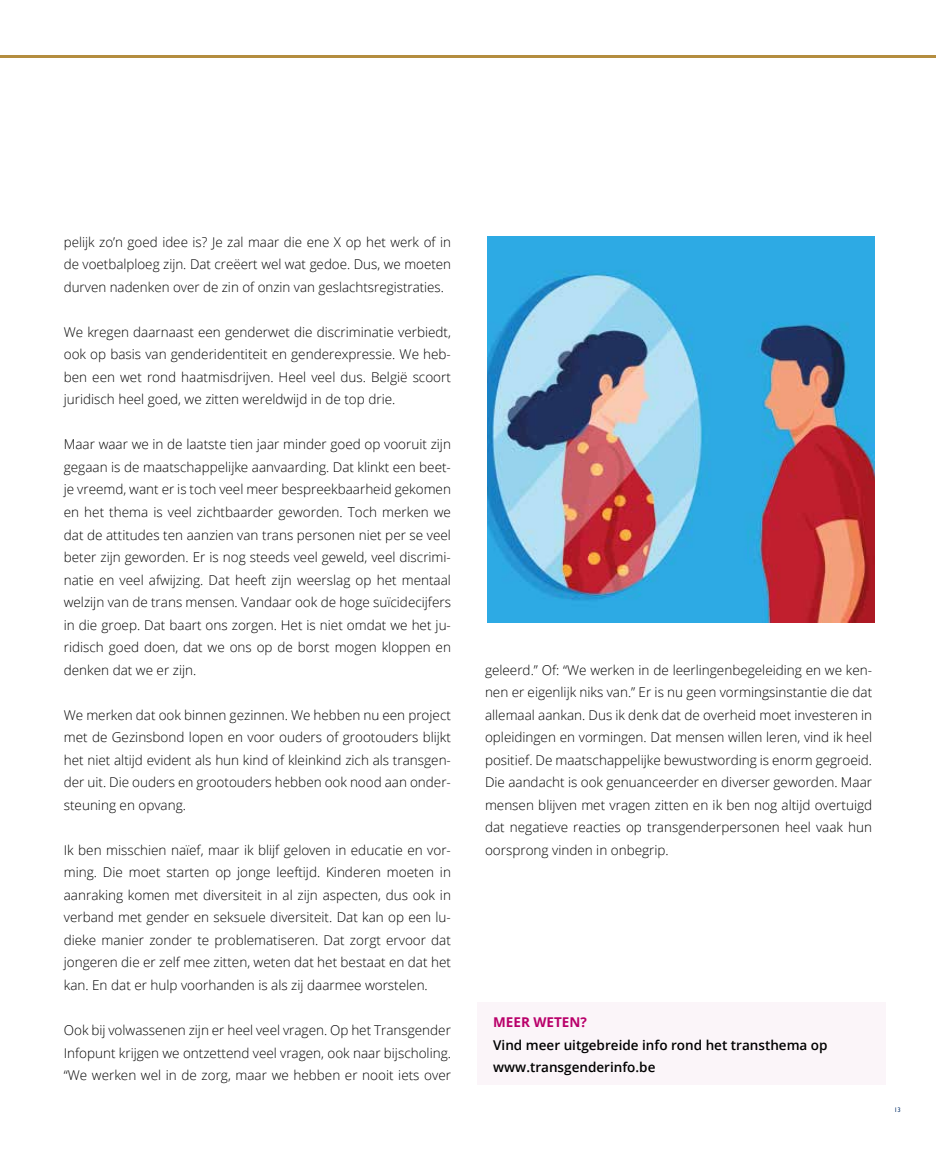
<style>
.page{position:relative;width:936px;height:1149px;background:#fff}
.page>*{position:absolute;margin:0;border:0;box-sizing:border-box;transform-origin:0 0}
.t1{font:300 13.5px/22.5px "Open Sans";color:#000;text-align:justify}
.t2{font:600 13.5px/22.5px "Open Sans";color:#000}
.t3{font:700 13.5px "Open Sans";color:#b9006a}
.t4{font:6.6px "Gill Sans";color:#1b4175}
</style>
<div class="page">
<hr style="left:0;top:55px;width:935px;height:2px;background:#b48d3f">
<div style="left:477px;top:1002px;width:408px;height:82px;background:#fbf5f9"></div>
<img style="left:487px;top:236px;width:387px;height:386px">
<p class="t1" style="left:64px;top:230px;width:389px">pelijk zo’n goed idee is? Je zal maar die ene X op het werk of in de voetbalploeg zijn. Dat creëert wel wat gedoe. Dus, we moeten durven nadenken over de zin of onzin van geslachtsregistraties.</p>
<p class="t1" style="left:64px;top:320px;width:388px">We kregen daarnaast een genderwet die discriminatie verbiedt, ook op basis van genderidentiteit en genderexpressie. We heb&shy;ben een wet rond haatmisdrijven. Heel veel dus. België scoort juridisch heel goed, we zitten wereldwijd in de top drie.</p>
<p class="t1" style="left:64px;top:433px;width:388px">Maar waar we in de laatste tien jaar minder goed op vooruit zijn gegaan is de maatschappelijke aanvaarding. Dat klinkt een beet&shy;je vreemd, want er is toch veel meer bespreekbaarheid gekomen en het thema is veel zichtbaarder geworden. Toch merken we dat de attitudes ten aanzien van trans personen niet per se veel beter zijn geworden. Er is nog steeds veel geweld, veel discrimi&shy;natie en veel afwijzing. Dat heeft zijn weerslag op het mentaal welzijn van de trans mensen. Vandaar ook de hoge suïcidecijfers in die groep. Dat baart ons zorgen. Het is niet omdat we het ju&shy;ridisch goed doen, dat we ons op de borst mogen kloppen en denken dat we er zijn.</p>
<p class="t1" style="left:64px;top:703px;width:388px">We merken dat ook binnen gezinnen. We hebben nu een project met de Gezinsbond lopen en voor ouders of grootouders blijkt het niet altijd evident als hun kind of kleinkind zich als transgen&shy;der uit. Die ouders en grootouders hebben ook nood aan onder&shy;steuning en opvang.</p>
<p class="t1" style="left:64px;top:838px;width:388px">Ik ben misschien naïef, maar ik blijf geloven in educatie en vor&shy;ming. Die moet starten op jonge leeftijd. Kinderen moeten in aanraking komen met diversiteit in al zijn aspecten, dus ook in verband met gender en seksuele diversiteit. Dat kan op een lu&shy;dieke manier zonder te problematiseren. Dat zorgt ervoor dat jongeren die er zelf mee zitten, weten dat het bestaat en dat het kan. En dat er hulp voorhanden is als zij daarmee worstelen.</p>
<p class="t1" style="left:64px;top:1018px;width:388px">Ook bij volwassenen zijn er heel veel vragen. Op het Transgender Infopunt krijgen we ontzettend veel vragen, ook naar bijscholing. “We werken wel in de zorg, maar we hebben er nooit iets over</p>
<p class="t1" style="left:485px;top:658px;width:388px">geleerd.” Of: “We werken in de leerlingenbegeleiding en we ken&shy;nen er eigenlijk niks van.” Er is nu geen vormingsinstantie die dat allemaal aankan. Dus ik denk dat de overheid moet investeren in opleidingen en vormingen. Dat mensen willen leren, vind ik heel positief. De maatschappelijke bewustwording is enorm gegroeid.<br>Die aandacht is ook genuanceerder en diverser geworden. Maar mensen blijven met vragen zitten en ik ben nog altijd overtuigd dat negatieve reacties op transgenderpersonen heel vaak hun oorsprong vinden in onbegrip.</p>
<p class="t3" style="left:493px;top:1012px;width:95px">MEER WETEN?</p>
<p class="t2" style="left:493px;top:1033px;width:336px">Vind meer uitgebreide info rond het transthema op www.transgenderinfo.be</p>
<p class="t4" style="left:894px;top:1105px;width:8px">13</p>
</div>
